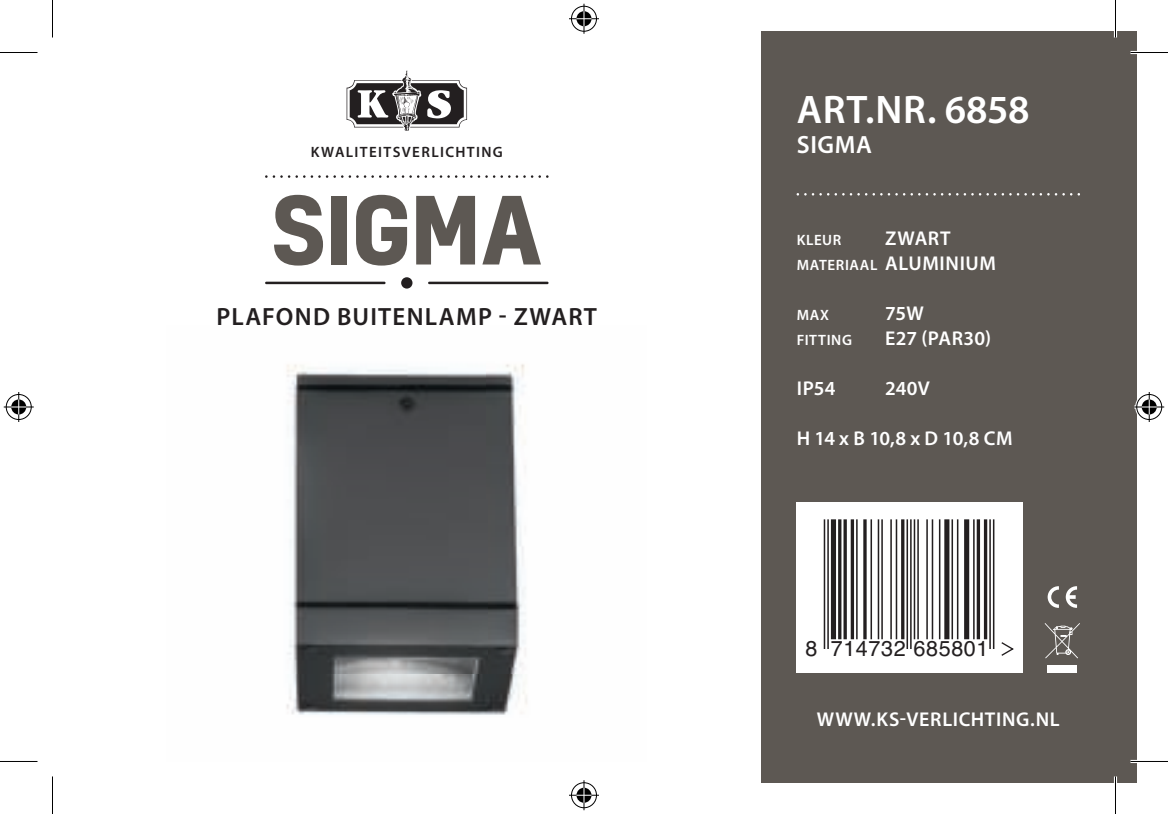
<style>
.page{position:relative;width:1168px;height:814px;background:#fff}
.page>*{position:absolute;margin:0;border:0;box-sizing:border-box;transform-origin:0 0}
.t1{font:700 90px "Kelson";color:#5d5853}
.t2{font:600 40px "Myriad Pro";letter-spacing:.005em;color:#fff}
.t3{font:600 25px "Myriad Pro";letter-spacing:.05em;color:#231f20}
.t4{font:600 25px "Myriad Pro";letter-spacing:.025em;color:#fff}
.t5{font:21.5px "Helvetica";letter-spacing:.025em;color:#231f20}
.t6{font:600 20px "Myriad Pro";letter-spacing:.025em;color:#fff}
.t7{font:600 15px "Myriad Pro";letter-spacing:.04em;color:#fff}
.t8{font:600 15px "Myriad Pro";letter-spacing:.09em;color:#231f20}
.s1{font-size:20px}
</style>
<div class="page">
<img style="left:286px;top:364px;width:241px;height:351px">
<div style="left:761px;top:31px;width:376px;height:751px;background:#5d5853"></div>
<div style="left:797px;top:502px;width:226px;height:171px;background:#fff"></div>
<hr style="left:824px;top:519px;width:1px;height:130px;background:#231f20">
<hr style="left:827px;top:519px;width:2px;height:130px;background:#231f20">
<div style="left:831px;top:519px;width:5px;height:120px;background:#231f20"></div>
<hr style="left:838px;top:519px;width:3px;height:120px;background:#231f20">
<hr style="left:844px;top:519px;width:3px;height:120px;background:#231f20">
<hr style="left:851px;top:519px;width:3px;height:120px;background:#231f20">
<hr style="left:856px;top:519px;width:2px;height:120px;background:#231f20">
<svg style="left:863px;top:519px;width:4px;height:120px"></svg>
<hr style="left:871px;top:519px;width:1px;height:120px;background:#231f20">
<hr style="left:878px;top:519px;width:1px;height:120px;background:#231f20">
<hr style="left:881px;top:519px;width:2px;height:120px;background:#231f20">
<hr style="left:890px;top:519px;width:2px;height:120px;background:#231f20">
<hr style="left:896px;top:519px;width:1px;height:120px;background:#231f20">
<hr style="left:901px;top:519px;width:3px;height:120px;background:#231f20">
<hr style="left:907px;top:519px;width:1px;height:130px;background:#231f20">
<hr style="left:910px;top:519px;width:2px;height:130px;background:#231f20">
<hr style="left:914px;top:519px;width:1px;height:120px;background:#231f20">
<hr style="left:917px;top:519px;width:2px;height:120px;background:#231f20">
<hr style="left:926px;top:519px;width:2px;height:120px;background:#231f20">
<hr style="left:932px;top:519px;width:1px;height:120px;background:#231f20">
<hr style="left:939px;top:519px;width:1px;height:120px;background:#231f20">
<div style="left:944px;top:519px;width:5px;height:120px;background:#231f20"></div>
<hr style="left:952px;top:519px;width:1px;height:120px;background:#231f20">
<hr style="left:957px;top:519px;width:1px;height:120px;background:#231f20">
<div style="left:964px;top:519px;width:5px;height:120px;background:#231f20"></div>
<hr style="left:973px;top:519px;width:2px;height:120px;background:#231f20">
<hr style="left:977px;top:519px;width:3px;height:120px;background:#231f20">
<hr style="left:984px;top:519px;width:3px;height:120px;background:#231f20">
<hr style="left:989px;top:519px;width:2px;height:130px;background:#231f20">
<hr style="left:993px;top:519px;width:1px;height:130px;background:#231f20">
<svg style="left:1001px;top:642px;width:13px;height:14px"></svg>
<svg style="left:797px;top:193px;width:283px;height:2px"></svg>
<hr style="left:265px;top:282px;width:121px;height:2px;background:#231f20">
<hr style="left:428px;top:282px;width:121px;height:2px;background:#231f20">
<div style="left:401px;top:277px;width:11px;height:11px;background:#231f20;border-radius:50%"></div>
<svg style="left:347px;top:70px;width:120px;height:61px"></svg>
<svg style="left:265px;top:175px;width:284px;height:3px"></svg>
<svg style="left:1045px;top:623px;width:35px;height:35px"></svg>
<div style="left:1047px;top:665px;width:30px;height:8px;background:#fff"></div>
<svg style="left:1048px;top:586px;width:11px;height:22px"></svg>
<svg style="left:1066px;top:586px;width:11px;height:22px"></svg>
<hr style="left:1130px;top:51px;width:38px;height:3px;background:#fff">
<hr style="left:1130px;top:760px;width:38px;height:3px;background:#fff">
<hr style="left:1114px;top:0;width:3px;height:37px;background:#fff">
<hr style="left:1114px;top:776px;width:3px;height:38px;background:#fff">
<hr style="left:0;top:52px;width:38px;height:1px;background:#000">
<hr style="left:1130px;top:52px;width:38px;height:1px;background:#000">
<hr style="left:0;top:761px;width:38px;height:1px;background:#000">
<hr style="left:1130px;top:761px;width:38px;height:1px;background:#000">
<hr style="left:52px;top:0;width:1px;height:37px;background:#000">
<hr style="left:52px;top:776px;width:1px;height:38px;background:#000">
<hr style="left:1115px;top:0;width:1px;height:37px;background:#000">
<hr style="left:1115px;top:776px;width:1px;height:38px;background:#000">
<div style="left:570px;top:5px;width:28px;height:28px;border:3px solid #fff;border-radius:50%"></div>
<hr style="left:569px;top:17px;width:30px;height:3px;background:#fff">
<svg style="left:582px;top:4px;width:4px;height:30px"></svg>
<div style="left:575px;top:10px;width:18px;height:18px;border:3px solid #fff;border-radius:50%"></div>
<div style="left:571px;top:6px;width:26px;height:26px;border:1px solid #000;border-radius:50%"></div>
<hr style="left:569px;top:18px;width:30px;height:1px;background:#000">
<hr style="left:584px;top:4px;width:1px;height:30px;background:#000">
<svg style="left:576px;top:11px;width:15px;height:15px"></svg>
<div style="left:570px;top:781px;width:28px;height:28px;border:3px solid #fff;border-radius:50%"></div>
<hr style="left:569px;top:793px;width:30px;height:3px;background:#fff">
<svg style="left:582px;top:780px;width:4px;height:30px"></svg>
<div style="left:575px;top:786px;width:18px;height:18px;border:3px solid #fff;border-radius:50%"></div>
<div style="left:571px;top:782px;width:26px;height:26px;border:1px solid #000;border-radius:50%"></div>
<hr style="left:569px;top:794px;width:30px;height:1px;background:#000">
<hr style="left:584px;top:780px;width:1px;height:30px;background:#000">
<svg style="left:576px;top:787px;width:15px;height:15px"></svg>
<div style="left:5px;top:393px;width:28px;height:28px;border:3px solid #fff;border-radius:50%"></div>
<hr style="left:4px;top:405px;width:30px;height:3px;background:#fff">
<hr style="left:17px;top:392px;width:3px;height:30px;background:#fff">
<div style="left:10px;top:398px;width:18px;height:18px;border:3px solid #fff;border-radius:50%"></div>
<div style="left:6px;top:394px;width:26px;height:26px;border:1px solid #000;border-radius:50%"></div>
<hr style="left:4px;top:406px;width:30px;height:1px;background:#000">
<hr style="left:18px;top:392px;width:1px;height:30px;background:#000">
<svg style="left:11px;top:399px;width:15px;height:15px"></svg>
<div style="left:1135px;top:393px;width:28px;height:28px;border:3px solid #fff;border-radius:50%"></div>
<hr style="left:1134px;top:405px;width:30px;height:3px;background:#fff">
<hr style="left:1148px;top:392px;width:3px;height:30px;background:#fff">
<div style="left:1140px;top:398px;width:18px;height:18px;border:3px solid #fff;border-radius:50%"></div>
<div style="left:1136px;top:394px;width:26px;height:26px;border:1px solid #000;border-radius:50%"></div>
<hr style="left:1134px;top:406px;width:30px;height:1px;background:#000">
<hr style="left:1149px;top:392px;width:1px;height:30px;background:#000">
<svg style="left:1142px;top:399px;width:15px;height:15px"></svg>
<p class="t8" style="left:311px;top:146px;width:194px">KWALITEITSVERLICHTING</p>
<h1 class="t1" style="left:272px;top:181px;width:272px">SIGMA</h1>
<p class="t3" style="left:217px;top:307px;width:382px">PLAFOND BUITENLAMP - ZWART</p>
<h2 class="t2" style="left:797px;top:94px;width:234px">ART.NR. 6858</h2>
<p class="t4" style="left:797px;top:135px;width:77px">SIGMA</p>
<p class="t7" style="left:797px;top:234px;width:46px">KLEUR</p>
<p class="t6" style="left:885px;top:230px;width:67px">ZWART</p>
<p class="t7" style="left:797px;top:259px;width:201px">MATERIAAL <span class="s1">ALUMINIUM</span></p>
<p class="t7" style="left:797px;top:309px;width:34px">MAX</p>
<p class="t6" style="left:885px;top:305px;width:40px">75W</p>
<p class="t7" style="left:797px;top:334px;width:57px">FITTING</p>
<p class="t6" style="left:885px;top:330px;width:108px">E27 (PAR30)</p>
<p class="t6" style="left:797px;top:380px;width:40px">IP54</p>
<p class="t6" style="left:885px;top:380px;width:46px">240V</p>
<p class="t6" style="left:797px;top:430px;width:217px">H 14 x B 10,8 x D 10,8 CM</p>
<p class="t5" style="left:806px;top:636px;width:184px">8 714732 685801</p>
<p class="t6" style="left:817px;top:711px;width:245px">WWW.KS-VERLICHTING.NL</p>
</div>
